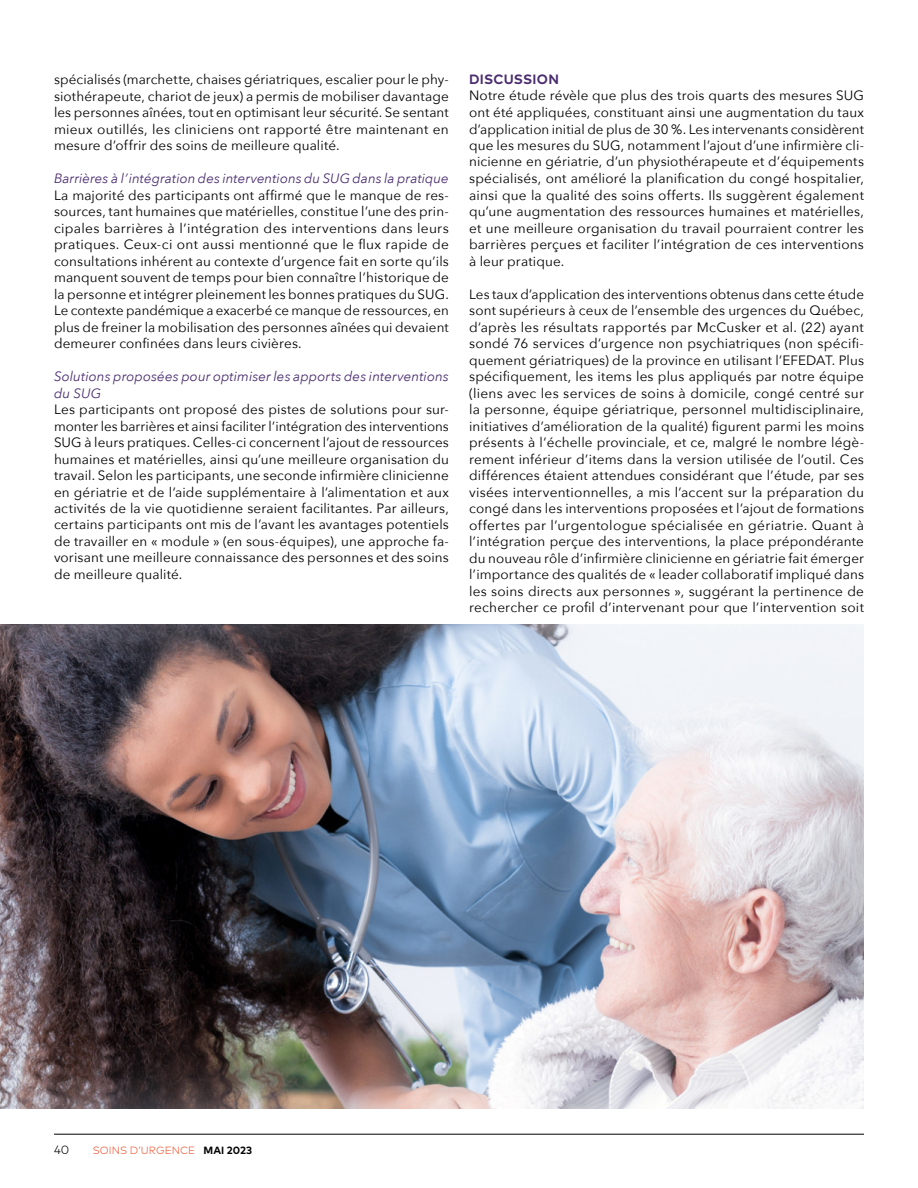
<style>
.page{position:relative;width:918px;height:1188px;background:#fff}
.page>*{position:absolute;margin:0;border:0;box-sizing:border-box;transform-origin:0 0}
.t1{font:13.5px/16.5px "Avenir Next";letter-spacing:.01em;color:#000;text-align:justify}
.t2{font:italic 13.5px/16.5px "Avenir Next";letter-spacing:.005em;color:#4a2e70}
.t3{font:700 13.5px "Mark Pro";letter-spacing:.015em;color:#4a2e70}
.t4{font:300 12px "Mark Pro";color:#000}
.t5{font:300 10.5px "Mark Pro";letter-spacing:.005em;color:#f15632}
.s1{font-weight:700;color:#000}
</style>
<div class="page">
<hr style="left:54px;top:1134px;width:810px;height:1px;background:#000">
<img style="left:0;top:624px;width:864px;height:484px">
<p class="t1" style="left:54px;top:70px;width:396px">spécialisés (marchette, chaises gériatriques, escalier pour le phy&shy;siothérapeute, chariot de jeux) a permis de mobiliser davantage les personnes aînées, tout en optimisant leur sécurité. Se sentant mieux outillés, les cliniciens ont rapporté être maintenant en mesure d’offrir des soins de meilleure qualité.</p>
<p class="t2" style="left:54px;top:169px;width:396px">Barrières à l’intégration des interventions du SUG dans la pratique</p>
<p class="t1" style="left:54px;top:186px;width:396px">La majorité des participants ont affirmé que le manque de res&shy;sources, tant humaines que matérielles, constitue l’une des prin&shy;cipales barrières à l’intégration des interventions dans leurs pratiques. Ceux-ci ont aussi mentionné que le flux rapide de consultations inhérent au contexte d’urgence fait en sorte qu’ils manquent souvent de temps pour bien connaître l’historique de la personne et intégrer pleinement les bonnes pratiques du SUG.<br>Le contexte pandémique a exacerbé ce manque de ressources, en plus de freiner la mobilisation des personnes aînées qui devaient demeurer confinées dans leurs civières.</p>
<p class="t2" style="left:54px;top:367px;width:396px">Solutions proposées pour optimiser les apports des interventions du SUG</p>
<p class="t1" style="left:54px;top:400px;width:396px">Les participants ont proposé des pistes de solutions pour sur&shy;monter les barrières et ainsi faciliter l’intégration des interventions SUG à leurs pratiques. Celles-ci concernent l’ajout de ressources humaines et matérielles, ainsi qu’une meilleure organisation du travail. Selon les participants, une seconde infirmière clinicienne en gériatrie et de l’aide supplémentaire à l’alimentation et aux activités de la vie quotidienne seraient facilitantes. Par ailleurs, certains participants ont mis de l’avant les avantages potentiels de travailler en « module » (en sous-équipes), une approche fa&shy;vorisant une meilleure connaissance des personnes et des soins de meilleure qualité.</p>
<p class="t3" style="left:469px;top:69px;width:91px">DISCUSSION</p>
<p class="t1" style="left:469px;top:87px;width:396px">Notre étude révèle que plus des trois quarts des mesures SUG ont été appliquées, constituant ainsi une augmentation du taux d’application initial de plus de 30 %. Les intervenants considèrent que les mesures du SUG, notamment l’ajout d’une infirmière cli&shy;nicienne en gériatrie, d’un physiothérapeute et d’équipements spécialisés, ont amélioré la planification du congé hospitalier, ainsi que la qualité des soins offerts. Ils suggèrent également qu’une augmentation des ressources humaines et matérielles, et une meilleure organisation du travail pourraient contrer les barrières perçues et faciliter l’intégration de ces interventions à leur pratique.</p>
<p class="t1" style="left:469px;top:285px;width:396px">Les taux d’application des interventions obtenus dans cette étude sont supérieurs à ceux de l’ensemble des urgences du Québec, d’après les résultats rapportés par McCusker et al. (22) ayant sondé 76 services d’urgence non psychiatriques (non spécifi&shy;quement gériatriques) de la province en utilisant l’EFEDAT. Plus spécifiquement, les items les plus appliqués par notre équipe (liens avec les services de soins à domicile, congé centré sur la personne, équipe gériatrique, personnel multidisciplinaire, initiatives d’amélioration de la qualité) figurent parmi les moins présents à l’échelle provinciale, et ce, malgré le nombre légè&shy;rement inférieur d’items dans la version utilisée de l’outil. Ces différences étaient attendues considérant que l’étude, par ses visées interventionnelles, a mis l’accent sur la préparation du congé dans les interventions proposées et l’ajout de formations offertes par l’urgentologue spécialisée en gériatrie. Quant à l’intégration perçue des interventions, la place prépondérante du nouveau rôle d’infirmière clinicienne en gériatrie fait émerger l’importance des qualités de « leader collaboratif impliqué dans les soins directs aux personnes », suggérant la pertinence de rechercher ce profil d’intervenant pour que l’intervention soit</p>
<p class="t4" style="left:54px;top:1141px;width:17px">40</p>
<p class="t5" style="left:93px;top:1143px;width:161px">SOINS D’URGENCE <span class="s1">MAI 2023</span></p>
</div>
